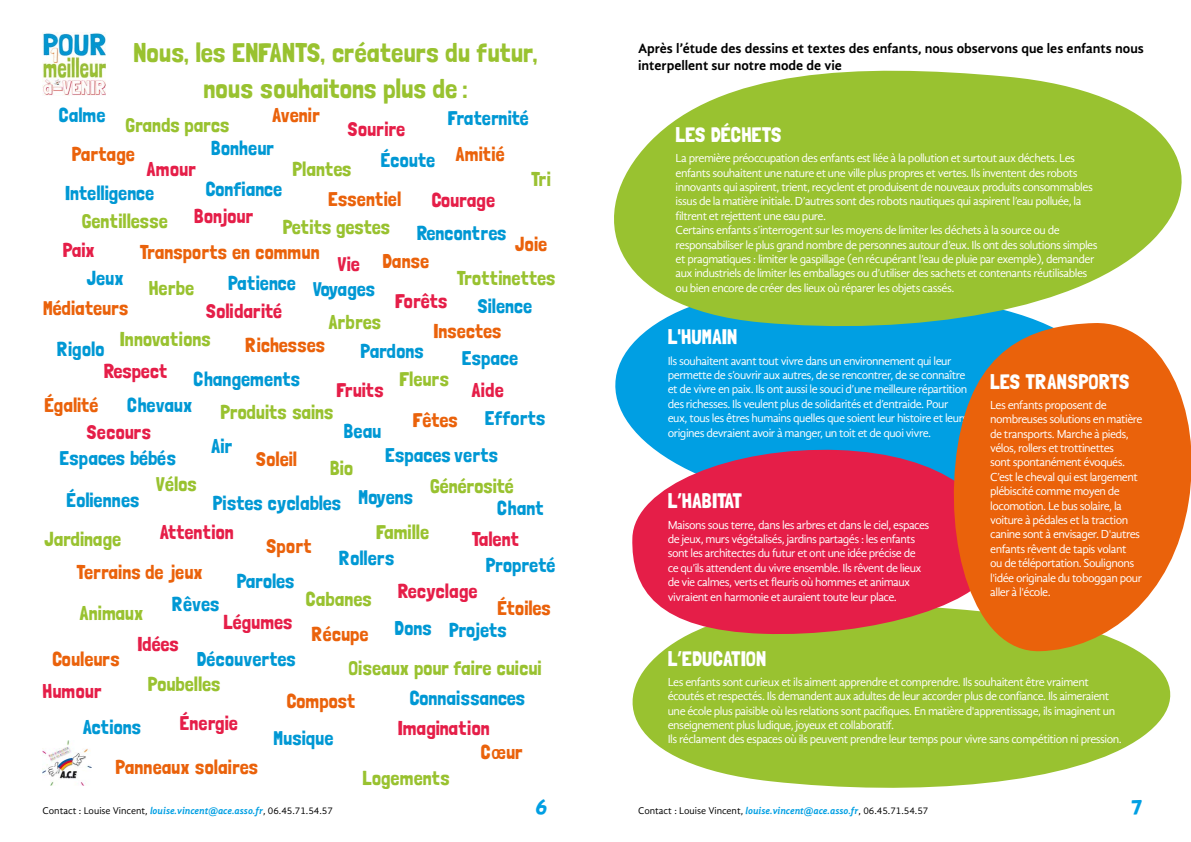
<style>
.page{position:relative;width:1191px;height:842px;background:#fff}
.page>*{position:absolute;margin:0;border:0;box-sizing:border-box;transform-origin:0 0}
.t1{font:27px/35.5px "Londrina Solid";color:#99c230;text-align:center}
.t2{font:21px "Londrina Solid";color:#fff}
.t3{font:20px "Londrina Solid";color:#0098d4}
.t4{font:20px "Londrina Solid";color:#99c230}
.t5{font:20px "Londrina Solid";color:#ea620b}
.t6{font:20px "Londrina Solid";color:#e51e48}
.t7{font:20px "Londrina Solid";letter-spacing:-.03em;color:#0098d4}
.t8{font:20px "Londrina Solid";color:#9ac132}
.t9{font:20px "Helsinki";color:#009fe3}
.t10{font:700 14px/16.8px "Gandhi Sans";color:#000}
.t11{font:12px/14.4px "Gandhi Sans";letter-spacing:-.04em;color:#fff}
.t12{font:10px "Gandhi Sans";color:#000}
.s1{font-weight:700;font-style:italic;color:#009fe3}
</style>
<div class="page">
<div style="left:615px;top:336px;width:327px;height:110px;background:#009fe3"></div>
<svg style="left:614px;top:70px;width:568px;height:266px;fill:#99c230"></svg>
<img style="left:43px;top:741px;width:49px;height:44px">
<img style="left:42px;top:32px;width:63px;height:64px">
<svg style="left:632px;top:637px;width:539px;height:151px;background:#a7ca4c"></svg>
<svg style="left:632px;top:446px;width:310px;height:191px;background:#d63d5e"></svg>
<svg style="left:942px;top:321px;width:249px;height:332px;background:#d77937"></svg>
<h3 class="t3" style="left:59px;top:103px;width:48px">Calme</h3>
<h1 class="t1" style="left:133px;top:35px;width:406px">Nous, les ENFANTS, créateurs du futur, nous souhaitons plus de :</h1>
<h3 class="t4" style="left:126px;top:114px;width:105px">Grands parcs</h3>
<h3 class="t5" style="left:272px;top:104px;width:49px">Avenir</h3>
<h3 class="t6" style="left:347px;top:117px;width:60px">Sourire</h3>
<h3 class="t3" style="left:448px;top:106px;width:82px">Fraternité</h3>
<h3 class="t3" style="left:211px;top:137px;width:64px">Bonheur</h3>
<h3 class="t5" style="left:455px;top:142px;width:50px">Amitié</h3>
<h3 class="t5" style="left:72px;top:142px;width:65px">Partage</h3>
<h3 class="t3" style="left:65px;top:182px;width:91px">Intelligence</h3>
<h3 class="t3" style="left:381px;top:148px;width:56px">Écoute</h3>
<h3 class="t4" style="left:292px;top:157px;width:61px">Plantes</h3>
<h3 class="t6" style="left:147px;top:157px;width:51px">Amour</h3>
<h3 class="t8" style="left:531px;top:167px;width:21px">Tri</h3>
<h3 class="t3" style="left:206px;top:178px;width:78px">Confiance</h3>
<h3 class="t5" style="left:328px;top:187px;width:75px">Essentiel</h3>
<h3 class="t6" style="left:432px;top:189px;width:65px">Courage</h3>
<h3 class="t6" style="left:194px;top:204px;width:60px">Bonjour</h3>
<h3 class="t4" style="left:82px;top:210px;width:88px">Gentillesse</h3>
<h3 class="t4" style="left:283px;top:215px;width:109px">Petits gestes</h3>
<h3 class="t3" style="left:417px;top:221px;width:91px">Rencontres</h3>
<h3 class="t5" style="left:515px;top:232px;width:34px">Joie</h3>
<h3 class="t6" style="left:63px;top:238px;width:34px">Paix</h3>
<h3 class="t5" style="left:140px;top:241px;width:182px">Transports en commun</h3>
<h3 class="t5" style="left:382px;top:249px;width:48px">Danse</h3>
<h3 class="t6" style="left:337px;top:252px;width:24px">Vie</h3>
<h3 class="t4" style="left:457px;top:266px;width:100px">Trottinettes</h3>
<h3 class="t3" style="left:87px;top:266px;width:38px">Jeux</h3>
<h3 class="t3" style="left:228px;top:271px;width:69px">Patience</h3>
<h3 class="t4" style="left:149px;top:276px;width:47px">Herbe</h3>
<h3 class="t7" style="left:313px;top:277px;width:64px">Voyages</h3>
<h3 class="t6" style="left:395px;top:289px;width:54px">Forêts</h3>
<h3 class="t3" style="left:477px;top:294px;width:57px">Silence</h3>
<h3 class="t5" style="left:43px;top:296px;width:87px">Médiateurs</h3>
<h3 class="t6" style="left:205px;top:299px;width:78px">Solidarité</h3>
<h3 class="t4" style="left:328px;top:311px;width:54px">Arbres</h3>
<h3 class="t5" style="left:433px;top:319px;width:70px">Insectes</h3>
<h3 class="t4" style="left:120px;top:328px;width:92px">Innovations</h3>
<h3 class="t5" style="left:245px;top:333px;width:81px">Richesses</h3>
<h3 class="t3" style="left:57px;top:337px;width:49px">Rigolo</h3>
<h3 class="t3" style="left:360px;top:339px;width:65px">Pardons</h3>
<h3 class="t3" style="left:462px;top:346px;width:58px">Espace</h3>
<h3 class="t6" style="left:104px;top:359px;width:65px">Respect</h3>
<h3 class="t3" style="left:193px;top:367px;width:108px">Changements</h3>
<h3 class="t4" style="left:399px;top:367px;width:51px">Fleurs</h3>
<h3 class="t6" style="left:471px;top:378px;width:34px">Aide</h3>
<h3 class="t6" style="left:336px;top:378px;width:49px">Fruits</h3>
<h3 class="t5" style="left:44px;top:393px;width:55px">Égalité</h3>
<h3 class="t3" style="left:127px;top:393px;width:67px">Chevaux</h3>
<h3 class="t4" style="left:220px;top:400px;width:115px">Produits sains</h3>
<h3 class="t3" style="left:485px;top:406px;width:62px">Efforts</h3>
<h3 class="t5" style="left:413px;top:408px;width:47px">Fêtes</h3>
<h3 class="t3" style="left:344px;top:419px;width:39px">Beau</h3>
<h3 class="t6" style="left:86px;top:421px;width:67px">Secours</h3>
<h3 class="t3" style="left:211px;top:434px;width:22px">Air</h3>
<h3 class="t3" style="left:385px;top:443px;width:115px">Espaces verts</h3>
<h3 class="t3" style="left:60px;top:446px;width:118px">Espaces bébés</h3>
<h3 class="t5" style="left:255px;top:447px;width:43px">Soleil</h3>
<h3 class="t4" style="left:330px;top:456px;width:25px">Bio</h3>
<h3 class="t4" style="left:156px;top:472px;width:42px">Vélos</h3>
<h3 class="t4" style="left:430px;top:474px;width:85px">Générosité</h3>
<h3 class="t3" style="left:67px;top:489px;width:74px">Éoliennes</h3>
<h3 class="t3" style="left:358px;top:485px;width:56px">Moyens</h3>
<h3 class="t3" style="left:213px;top:491px;width:130px">Pistes cyclables</h3>
<h3 class="t3" style="left:497px;top:496px;width:48px">Chant</h3>
<h3 class="t4" style="left:376px;top:520px;width:54px">Famille</h3>
<h3 class="t6" style="left:160px;top:520px;width:76px">Attention</h3>
<h3 class="t6" style="left:472px;top:527px;width:48px">Talent</h3>
<h3 class="t4" style="left:44px;top:527px;width:78px">Jardinage</h3>
<h3 class="t5" style="left:266px;top:535px;width:47px">Sport</h3>
<h3 class="t3" style="left:339px;top:546px;width:57px">Rollers</h3>
<h3 class="t3" style="left:486px;top:554px;width:71px">Propreté</h3>
<h3 class="t5" style="left:77px;top:560px;width:128px">Terrains de jeux</h3>
<h3 class="t3" style="left:237px;top:569px;width:59px">Paroles</h3>
<h3 class="t6" style="left:398px;top:579px;width:81px">Recyclage</h3>
<h3 class="t4" style="left:306px;top:588px;width:67px">Cabanes</h3>
<h3 class="t3" style="left:172px;top:592px;width:49px">Rêves</h3>
<h3 class="t5" style="left:497px;top:596px;width:55px">Étoiles</h3>
<h3 class="t4" style="left:79px;top:601px;width:65px">Animaux</h3>
<h3 class="t6" style="left:223px;top:610px;width:70px">Légumes</h3>
<h3 class="t3" style="left:394px;top:616px;width:39px">Dons</h3>
<h3 class="t3" style="left:449px;top:618px;width:59px">Projets</h3>
<h3 class="t5" style="left:311px;top:622px;width:58px">Récupe</h3>
<h3 class="t6" style="left:138px;top:632px;width:43px">Idées</h3>
<h3 class="t5" style="left:52px;top:648px;width:69px">Couleurs</h3>
<h3 class="t3" style="left:197px;top:648px;width:100px">Découvertes</h3>
<h3 class="t4" style="left:348px;top:656px;width:195px">Oiseaux pour faire cuicui</h3>
<h3 class="t4" style="left:148px;top:672px;width:74px">Poubelles</h3>
<h3 class="t6" style="left:43px;top:679px;width:60px">Humour</h3>
<h3 class="t3" style="left:410px;top:686px;width:117px">Connaissances</h3>
<h3 class="t5" style="left:287px;top:689px;width:70px">Compost</h3>
<h3 class="t3" style="left:83px;top:715px;width:60px">Actions</h3>
<h3 class="t6" style="left:180px;top:711px;width:59px">Énergie</h3>
<h3 class="t6" style="left:398px;top:716px;width:93px">Imagination</h3>
<h3 class="t3" style="left:273px;top:726px;width:62px">Musique</h3>
<h3 class="t5" style="left:481px;top:740px;width:43px">Cœur</h3>
<h3 class="t5" style="left:116px;top:755px;width:144px">Panneaux solaires</h3>
<h3 class="t4" style="left:362px;top:766px;width:89px">Logements</h3>
<p class="t10" style="left:638px;top:40px;width:507px">Après l’étude des dessins et textes des enfants, nous observons que les enfants nous interpellent sur notre mode de vie</p>
<h2 class="t2" style="left:675px;top:122px;width:108px">LES DÉCHETS</h2>
<p class="t11" style="left:675px;top:151px;width:423px">La première préoccupation des enfants est liée à la pollution et surtout aux déchets. Les enfants souhaitent une nature et une ville plus propres et vertes. Ils inventent des robots innovants qui aspirent, trient, recyclent et produisent de nouveaux produits consommables issus de la matière initiale. D’autres sont des robots nautiques qui aspirent l’eau polluée, la filtrent et rejettent une eau pure.<br>Certains enfants s’interrogent sur les moyens de limiter les déchets à la source ou de responsabiliser le plus grand nombre de personnes autour d’eux. Ils ont des solutions simples et pragmatiques : limiter le gaspillage (en récupérant l’eau de pluie par exemple), demander aux industriels de limiter les emballages ou d’utiliser des sachets et contenants réutilisables ou bien encore de créer des lieux où réparer les objets cassés.</p>
<h2 class="t2" style="left:668px;top:325px;width:71px">L'HUMAIN</h2>
<p class="t11" style="left:668px;top:353px;width:301px">Ils souhaitent avant tout vivre dans un environnement qui leur permette de s’ouvrir aux autres, de se rencontrer, de se connaître et de vivre en paix. Ils ont aussi le souci d’une meilleure répartition des richesses. Ils veulent plus de solidarités et d’entraide. Pour eux, tous les êtres humains quelles que soient leur histoire et leurs origines devraient avoir à manger, un toit et de quoi vivre.</p>
<h2 class="t2" style="left:668px;top:489px;width:76px">L’HABITAT</h2>
<p class="t11" style="left:668px;top:517px;width:263px">Maisons sous terre, dans les arbres et dans le ciel, espaces de jeux, murs végétalisés, jardins partagés : les enfants sont les architectes du futur et ont une idée précise de ce qu’ils attendent du vivre ensemble. Ils rêvent de lieux de vie calmes, verts et fleuris où hommes et animaux vivraient en harmonie et auraient toute leur place.</p>
<h2 class="t2" style="left:990px;top:369px;width:141px">LES TRANSPORTS</h2>
<p class="t11" style="left:990px;top:398px;width:154px">Les enfants proposent de nombreuses solutions en matière de transports. Marche à pieds, vélos, rollers et trottinettes<br>sont spontanément évoqués.<br>C’est le cheval qui est largement plébiscité comme moyen de locomotion. Le bus solaire, la voiture à pédales et la traction canine sont à envisager. D'autres enfants rêvent de tapis volant<br>ou de téléportation. Soulignons l'idée originale du toboggan pour aller à l'école.</p>
<h2 class="t2" style="left:668px;top:646px;width:100px">L’EDUCATION</h2>
<p class="t11" style="left:668px;top:674px;width:456px">Les enfants sont curieux et ils aiment apprendre et comprendre. Ils souhaitent être vraiment écoutés et respectés. Ils demandent aux adultes de leur accorder plus de confiance. Ils aimeraient une école plus paisible où les relations sont pacifiques. En matière d'apprentissage, ils imaginent un enseignement plus ludique, joyeux et collaboratif.<br>Ils réclament des espaces où ils peuvent prendre leur temps pour vivre sans compétition ni pression.</p>
<p class="t12" style="left:43px;top:805px;width:292px">Contact : Louise Vincent, <span class="s1">louise.vincent@ace.asso.fr</span>, 06.45.71.54.57</p>
<h3 class="t9" style="left:535px;top:795px;width:15px">6</h3>
<p class="t12" style="left:638px;top:805px;width:292px">Contact : Louise Vincent, <span class="s1">louise.vincent@ace.asso.fr</span>, 06.45.71.54.57</p>
<h3 class="t9" style="left:1131px;top:795px;width:13px">7</h3>
</div>
